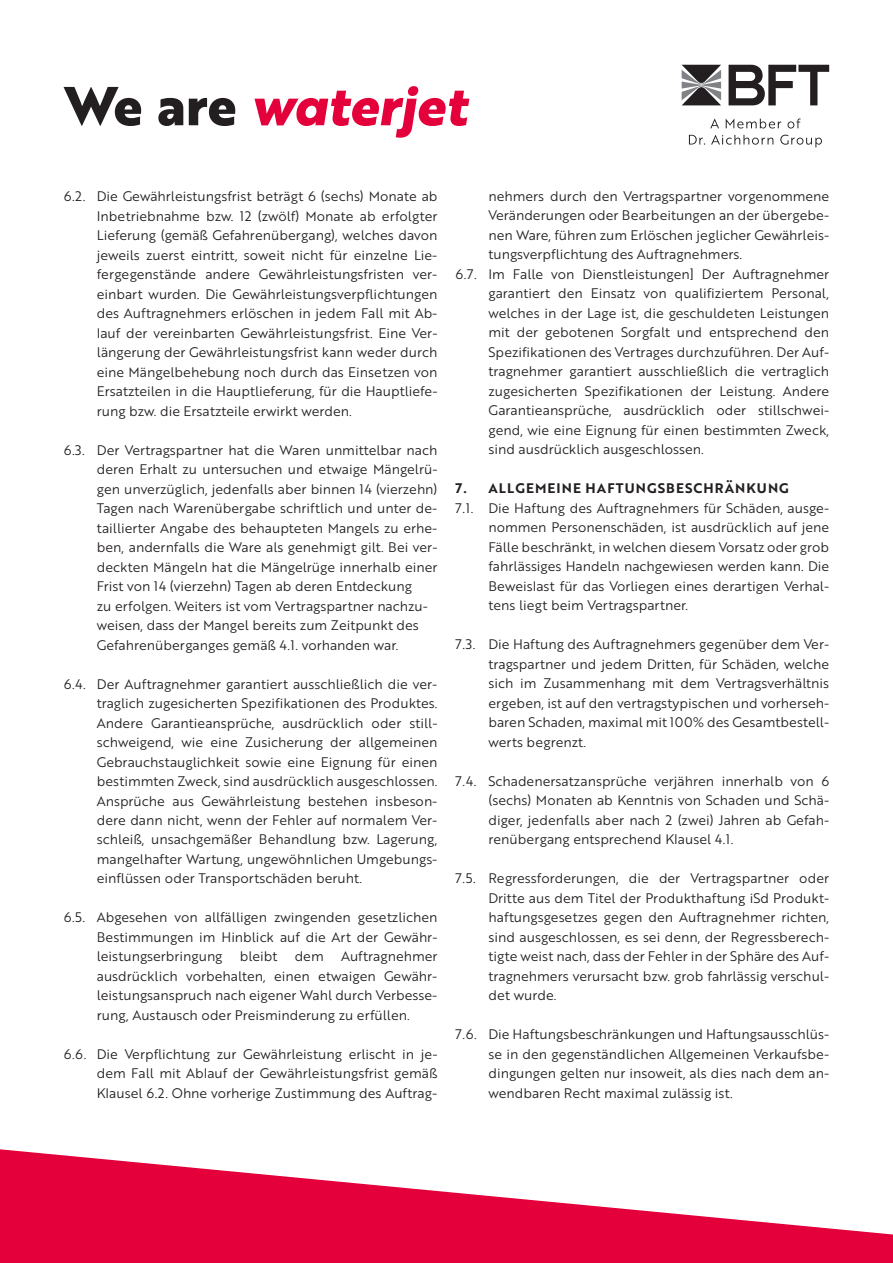
<style>
.page{position:relative;width:893px;height:1263px;background:#fff}
.page>*{position:absolute;margin:0;border:0;box-sizing:border-box;transform-origin:0 0}
.t1{font:53.25px "Brother 1816 Extra Bold Italic";color:#e4003a}
.t2{font:13.5px/19.5px "Brother 1816 Book";color:#231f20;text-align:justify}
.t3{font:13.5px "Brother 1816 Bold";letter-spacing:.08em;color:#231f20}
.s1{font-family:"Brother 1816 Extra";font-weight:700;color:#231f20}
</style>
<div class="page">
<svg style="left:729px;top:65px;width:100px;height:40px"></svg>
<svg style="left:682px;top:65px;width:39px;height:40px;background:#6d6c6d"></svg>
<svg style="left:710px;top:118px;width:91px;height:11px"></svg>
<svg style="left:689px;top:135px;width:133px;height:12px"></svg>
<svg style="left:0;top:1149px;width:893px;height:114px;fill:#e4003a"></svg>
<h1 class="t1" style="left:64px;top:65px;width:405px"><span class="s1">We are</span> waterjet</h1>
<p class="t2" style="left:97px;top:186px;width:342px;text-indent:-33px">6.2. Die Gewährleistungsfrist beträgt 6 (sechs) Monate ab Inbetriebnahme bzw. 12 (zwölf) Monate ab erfolgter Lieferung (gemäß Gefahrenübergang), welches davon jeweils zuerst eintritt, soweit nicht für einzelne Lie&shy;fergegenstände andere Gewährleistungsfristen ver&shy;einbart wurden. Die Gewährleistungsverpflichtungen des Auftragnehmers erlöschen in jedem Fall mit Ab&shy;lauf der vereinbarten Gewährleistungsfrist. Eine Ver&shy;längerung der Gewährleistungsfrist kann weder durch eine Mängelbehebung noch durch das Einsetzen von Ersatzteilen in die Hauptlieferung, für die Hauptliefe&shy;rung bzw. die Ersatzteile erwirkt werden.</p>
<p class="t2" style="left:97px;top:439px;width:342px;text-align:left;text-indent:-33px">6.3. Der Vertragspartner hat die Waren unmittelbar nach deren Erhalt zu untersuchen und etwaige Mängelrü&shy;gen unverzüglich, jedenfalls aber binnen 14 (vierzehn)<br>Tagen nach Warenübergabe schriftlich und unter de&shy;taillierter Angabe des behaupteten Mangels zu erhe&shy;ben, andernfalls die Ware als genehmigt gilt. Bei ver&shy;deckten Mängeln hat die Mängelrüge innerhalb einer Frist von 14 (vierzehn) Tagen ab deren Entdeckung<br>zu erfolgen. Weiters ist vom Vertragspartner nachzu&shy;weisen, dass der Mangel bereits zum Zeitpunkt des Gefahrenüberganges gemäß 4.1. vorhanden war.</p>
<p class="t2" style="left:97px;top:673px;width:342px;text-indent:-33px">6.4. Der Auftragnehmer garantiert ausschließlich die ver&shy;traglich zugesicherten Spezifikationen des Produktes.<br>Andere Garantieansprüche, ausdrücklich oder still&shy;schweigend, wie eine Zusicherung der allgemeinen Gebrauchstauglichkeit sowie eine Eignung für einen bestimmten Zweck, sind ausdrücklich ausgeschlossen.<br>Ansprüche aus Gewährleistung bestehen insbeson&shy;dere dann nicht, wenn der Fehler auf normalem Ver&shy;schleiß, unsachgemäßer Behandlung bzw. Lagerung, mangelhafter Wartung, ungewöhnlichen Umgebungs&shy;einflüssen oder Transportschäden beruht.</p>
<p class="t2" style="left:97px;top:907px;width:342px;text-indent:-33px">6.5. Abgesehen von allfälligen zwingenden gesetzlichen Bestimmungen im Hinblick auf die Art der Gewähr&shy;leistungserbringung</p>
<p class="t2" style="left:97px;top:946px;width:342px;text-indent:244px">Auftragnehmer ausdrücklich vorbehalten, einen etwaigen Gewähr&shy;leistungsanspruch nach eigener Wahl durch Verbesse&shy;rung, Austausch oder Preisminderung zu erfüllen.</p>
<p class="t2" style="left:97px;top:1044px;width:342px;text-indent:-33px">6.6. Die Verpflichtung zur Gewährleistung erlischt in je&shy;dem Fall mit Ablauf der Gewährleistungsfrist gemäß Klausel 6.2. Ohne vorherige Zustimmung des Auftrag-</p>
<p class="t2" style="left:240px;top:946px;width:39px">bleibt</p>
<p class="t2" style="left:295px;top:946px;width:31px">dem</p>
<p class="t2" style="left:488px;top:186px;width:342px">nehmers durch den Vertragspartner vorgenommene</p>
<p class="t2" style="left:488px;top:205px;width:342px">Veränderungen oder Bearbeitungen an der übergebe-</p>
<p class="t2" style="left:488px;top:225px;width:342px">nen Ware, führen zum Erlöschen jeglicher Gewährleis-</p>
<p class="t2" style="left:488px;top:244px;width:255px">tungsverpflichtung des Auftragnehmers.</p>
<p class="t2" style="left:455px;top:264px;width:375px">6.7. Im Falle von Dienstleistungen] Der Auftragnehmer</p>
<p class="t2" style="left:488px;top:283px;width:342px">garantiert den Einsatz von qualifiziertem Personal,</p>
<p class="t2" style="left:488px;top:303px;width:342px">welches in der Lage ist, die geschuldeten Leistungen</p>
<p class="t2" style="left:488px;top:322px;width:342px">mit der gebotenen Sorgfalt und entsprechend den</p>
<p class="t2" style="left:488px;top:342px;width:342px">Spezifikationen des Vertrages durchzuführen. Der Auf-</p>
<p class="t2" style="left:488px;top:361px;width:342px">tragnehmer garantiert ausschließlich die vertraglich</p>
<p class="t2" style="left:488px;top:381px;width:342px">zugesicherten Spezifikationen der Leistung. Andere</p>
<p class="t2" style="left:488px;top:400px;width:342px">Garantieansprüche, ausdrücklich oder stillschwei-</p>
<p class="t2" style="left:488px;top:420px;width:342px">gend, wie eine Eignung für einen bestimmten Zweck,</p>
<p class="t2" style="left:488px;top:439px;width:217px">sind ausdrücklich ausgeschlossen.</p>
<p class="t3" style="left:455px;top:478px;width:335px">7. ALLGEMEINE HAFTUNGSBESCHRÄNKUNG</p>
<p class="t2" style="left:488px;top:498px;width:342px;text-indent:-33px">7.1. Die Haftung des Auftragnehmers für Schäden, ausge&shy;nommen Personenschäden, ist ausdrücklich auf jene Fälle beschränkt, in welchen diesem Vorsatz oder grob fahrlässiges Handeln nachgewiesen werden kann. Die Beweislast für das Vorliegen eines derartigen Verhal&shy;tens liegt beim Vertragspartner.</p>
<p class="t2" style="left:488px;top:634px;width:342px;text-indent:-33px">7.3. Die Haftung des Auftragnehmers gegenüber dem Ver&shy;tragspartner und jedem Dritten, für Schäden, welche sich im Zusammenhang mit dem Vertragsverhältnis ergeben, ist auf den vertragstypischen und vorherseh&shy;baren Schaden, maximal mit 100% des Gesamtbestell&shy;werts begrenzt.</p>
<p class="t2" style="left:488px;top:771px;width:342px;text-indent:-33px">7.4. Schadenersatzansprüche verjähren innerhalb von 6 (sechs) Monaten ab Kenntnis von Schaden und Schä&shy;diger, jedenfalls aber nach 2 (zwei) Jahren ab Gefah&shy;renübergang entsprechend Klausel 4.1.</p>
<p class="t2" style="left:488px;top:868px;width:342px;text-indent:-33px">7.5. Regressforderungen, die der Vertragspartner oder Dritte aus dem Titel der Produkthaftung iSd Produkt&shy;haftungsgesetzes gegen den Auftragnehmer richten, sind ausgeschlossen, es sei denn, der Regressberech&shy;tigte weist nach, dass der Fehler in der Sphäre des Auf&shy;tragnehmers verursacht bzw. grob fahrlässig verschul&shy;det wurde.</p>
<p class="t2" style="left:488px;top:1024px;width:342px;text-indent:-33px">7.6. Die Haftungsbeschränkungen und Haftungsausschlüs&shy;se in den gegenständlichen Allgemeinen Verkaufsbe&shy;dingungen gelten nur insoweit, als dies nach dem an&shy;wendbaren Recht maximal zulässig ist.</p>
</div>
